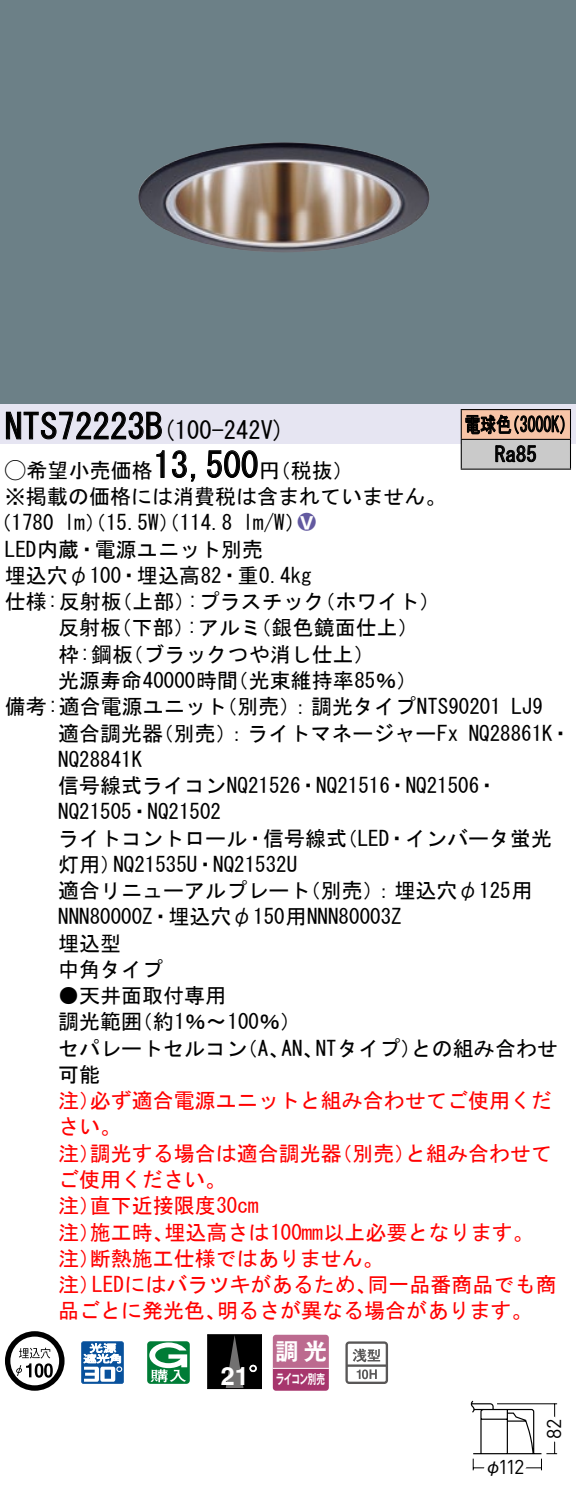
<style>
.page{position:relative;width:576px;height:1494px;background:#fff}
.page>*{position:absolute;margin:0;border:0;box-sizing:border-box;transform-origin:0 0}
.t1{font:35px "MS Gothic";color:#000}
.t2{font:700 25.2px "Helvetica LT Std";color:#fff}
.t3{font:24.5px "MS Gothic";color:#000}
.t4{font:23.1px "Gothic MB101 Pro De Bold 90 pv RKSJ H";color:#fff}
.t5{font:21px/26.2px "MS Gothic";color:#000}
.t6{font:21px/26.2px "MS Gothic";color:#f00}
.t7{font:21px/29.8px "MS Gothic";color:#000;scale:.75 1}
.t8{font:21px "Ford Classification 1";color:#635aa0}
.t9{font:19.95px "DINOT";color:#000}
.t10{font:17.5px "Gothic BBB Pro Medium 90 pv RKSJ H";color:#000}
.t11{font:13.3px "Gothic MB101 Pro De Bold 90 pv RKSJ H";letter-spacing:-.05em;color:#fff;scale:.65 1}
.s1{font-size:35px}
.s2{font-family:"Ford Classification 1"}
.s3{color:#fff}
</style>
<div class="page">
<div style="left:0;top:0;width:575px;height:404px;background:#6c8087"></div>
<img style="left:138px;top:142px;width:291px;height:110px">
<div style="left:0;top:404px;width:575px;height:40px;background:#e6e5f2"></div>
<svg style="left:6px;top:411px;width:156px;height:29px"></svg>
<svg style="left:156px;top:450px;width:9px;height:28px"></svg>
<svg style="left:171px;top:450px;width:25px;height:32px"></svg>
<svg style="left:207px;top:450px;width:51px;height:28px"></svg>
<svg style="left:5px;top:1331px;width:59px;height:59px"></svg>
<svg style="left:44px;top:1363px;width:9px;height:14px"></svg>
<svg style="left:81px;top:1341px;width:43px;height:42px"></svg>
<svg style="left:147px;top:1341px;width:43px;height:42px"></svg>
<div style="left:207px;top:1334px;width:54px;height:54px;background:#000"></div>
<svg style="left:226px;top:1336px;width:17px;height:50px"></svg>
<div style="left:207px;top:1334px;width:55px;height:54px;border:1px solid #000"></div>
<svg style="left:249px;top:1364px;width:8px;height:7px"></svg>
<svg style="left:272px;top:1334px;width:56px;height:56px;background:#b75d87"></svg>
<hr style="left:273px;top:1367px;width:55px;height:1px;background:#fff">
<svg style="left:345px;top:1341px;width:43px;height:42px"></svg>
<div style="left:461px;top:409px;width:109px;height:30px;background:#f7c4a7"></div>
<div style="left:461px;top:439px;width:109px;height:30px;background:#cacaca"></div>
<hr style="left:460px;top:409px;width:110px;height:1px;background:#000">
<hr style="left:569px;top:410px;width:2px;height:29px;background:#000">
<hr style="left:460px;top:439px;width:110px;height:1px;background:#000">
<hr style="left:569px;top:440px;width:2px;height:28px;background:#000">
<hr style="left:460px;top:468px;width:110px;height:2px;background:#000">
<svg style="left:460px;top:410px;width:104px;height:58px"></svg>
<svg style="left:470px;top:1400px;width:88px;height:71px"></svg>
<h1 class="t1" style="left:5px;top:409px;width:142px">NTS72223</h1>
<p class="t3" style="left:145px;top:418px;width:141px">(<span class="s1">B</span> 100-242 (V</p>
<h1 class="t1" style="left:153px;top:447px;width:106px">13,500</h1>
<p class="t5" style="left:5px;top:457px;width:442px"><span class="s2">A</span>希望小売価格<br>※掲載の価格には消費税は含まれていません。</p>
<p class="t8" style="left:298px;top:511px;width:19px">2<span class="s3">8</span></p>
<p class="t5" style="left:259px;top:457px;width:96px">（円税抜(</p>
<p class="t5" style="left:243px;top:509px;width:64px">l m (W/</p>
<p class="t5" style="left:5px;top:509px;width:308px;text-indent:-14px">（1780<br>LED内蔵・電源ユニット別売<br>埋込穴φ100・埋込高82・重0.4kg</p>
<p class="t5" style="left:64px;top:509px;width:169px">lm）（15.5 ）（W 114.8</p>
<p class="t5" style="left:5px;top:588px;width:118px">仕様:反射板</p>
<p class="t5" style="left:111px;top:588px;width:85px">（上部）</p>
<p class="t5" style="left:187px;top:588px;width:139px">:プラスチック</p>
<p class="t5" style="left:314px;top:588px;width:127px">（ホワイト(</p>
<p class="t5" style="left:58px;top:614px;width:64px">反射板</p>
<p class="t5" style="left:111px;top:614px;width:85px">（下部）</p>
<p class="t5" style="left:187px;top:614px;width:76px">:アルミ</p>
<p class="t5" style="left:250px;top:614px;width:169px">（銀色鏡面仕上(</p>
<p class="t5" style="left:122px;top:641px;width:253px">（ブラックつや消し仕上(</p>
<p class="t5" style="left:58px;top:641px;width:76px">枠:鋼板</p>
<p class="t5" style="left:58px;top:667px;width:181px">光源寿命40000時間</p>
<p class="t5" style="left:227px;top:667px;width:191px">（光束維持率85％(</p>
<p class="t7" style="left:494px;top:409px;width:57px;text-indent:-30px">電球色<br>Ra85</p>
<p class="t7" style="left:504px;top:409px;width:96px">（3000 (K</p>
<p class="t5" style="left:216px;top:693px;width:286px">（別売：）調光タイプNTS90201</p>
<p class="t5" style="left:5px;top:693px;width:223px">備考:適合電源ユニット</p>
<p class="t5" style="left:511px;top:693px;width:33px">LJ9</p>
<p class="t5" style="left:153px;top:719px;width:307px">（別売：）ライトマネージャーFx</p>
<p class="t5" style="left:58px;top:719px;width:106px">適合調光器</p>
<p class="t5" style="left:58px;top:746px;width:85px">NQ28841K</p>
<p class="t5" style="left:58px;top:772px;width:441px">信号線式ライコンNQ21526・NQ21516・NQ21506・</p>
<p class="t5" style="left:58px;top:798px;width:164px">NQ21505・NQ21502</p>
<p class="t5" style="left:336px;top:824px;width:217px">（LED・インバータ蛍光</p>
<p class="t5" style="left:468px;top:719px;width:104px">NQ28861 ・K</p>
<p class="t5" style="left:58px;top:824px;width:290px;text-align:center">ライトコントロール・信号線式<br>NQ21535 ・U NQ21532U</p>
<p class="t5" style="left:58px;top:851px;width:64px">灯用）</p>
<p class="t5" style="left:58px;top:877px;width:345px">適合リニューアルプレート<br>NNN80000 ・Z 埋込穴φ150用NNN80003Z埋込型<br>中角タイプ</p>
<p class="t5" style="left:132px;top:982px;width:171px;text-indent:-73px">●天井面取付専用<br>（約1％〜100％(</p>
<p class="t5" style="left:300px;top:877px;width:234px">（別売：）埋込穴φ125用</p>
<p class="t5" style="left:58px;top:1008px;width:85px">調光範囲</p>
<p class="t5" style="left:315px;top:1034px;width:107px">NTタイプ）</p>
<p class="t5" style="left:411px;top:1034px;width:148px">との組み合わせ</p>
<p class="t5" style="left:58px;top:1034px;width:190px">セパレートセルコン可能</p>
<p class="t6" style="left:90px;top:1087px;width:463px">必ず適合電源ユニットと組み合わせてご使用くだ</p>
<p class="t5" style="left:237px;top:1034px;width:54px">（、A</p>
<p class="t5" style="left:281px;top:1034px;width:43px">AN、</p>
<p class="t6" style="left:58px;top:1087px;width:64px">注）さい。</p>
<p class="t6" style="left:90px;top:1139px;width:253px">調光する場合は適合調光器</p>
<p class="t6" style="left:331px;top:1139px;width:85px">（別売）</p>
<p class="t6" style="left:405px;top:1139px;width:148px">と組み合わせて</p>
<p class="t6" style="left:58px;top:1139px;width:43px">注）</p>
<p class="t6" style="left:58px;top:1166px;width:169px">ご使用ください。</p>
<p class="t6" style="left:90px;top:1192px;width:170px">直下近接限度30cm</p>
<p class="t6" style="left:58px;top:1192px;width:43px">注）</p>
<p class="t6" style="left:164px;top:1218px;width:370px">埋込高さは100mm以上必要となります。</p>
<p class="t6" style="left:90px;top:1218px;width:85px">施工時、</p>
<p class="t6" style="left:90px;top:1218px;width:295px;text-indent:-32px">注）<br>断熱施工仕様ではありません。</p>
<p class="t6" style="left:58px;top:1244px;width:43px">注）</p>
<p class="t6" style="left:92px;top:1271px;width:286px">LEDにはバラツキがあるため、</p>
<p class="t6" style="left:367px;top:1271px;width:190px">同一品番商品でも商</p>
<p class="t6" style="left:58px;top:1271px;width:43px">注）</p>
<p class="t6" style="left:58px;top:1297px;width:169px">品ごとに発光色、</p>
<p class="t6" style="left:217px;top:1297px;width:317px">明るさが異なる場合があります。</p>
<p class="t2" style="left:221px;top:1360px;width:30px">21</p>
<p class="t4" style="left:275px;top:1331px;width:53px">調光</p>
<p class="t11" style="left:276px;top:1368px;width:77px">ライコン別売</p>
<p class="t9" style="left:498px;top:1452px;width:28px">112</p>
<p class="t10" style="left:484px;top:1452px;width:19px">φ</p>
<p class="t9" style="left:540px;top:1439px;width:22px;rotate:-90deg">82</p>
</div>
